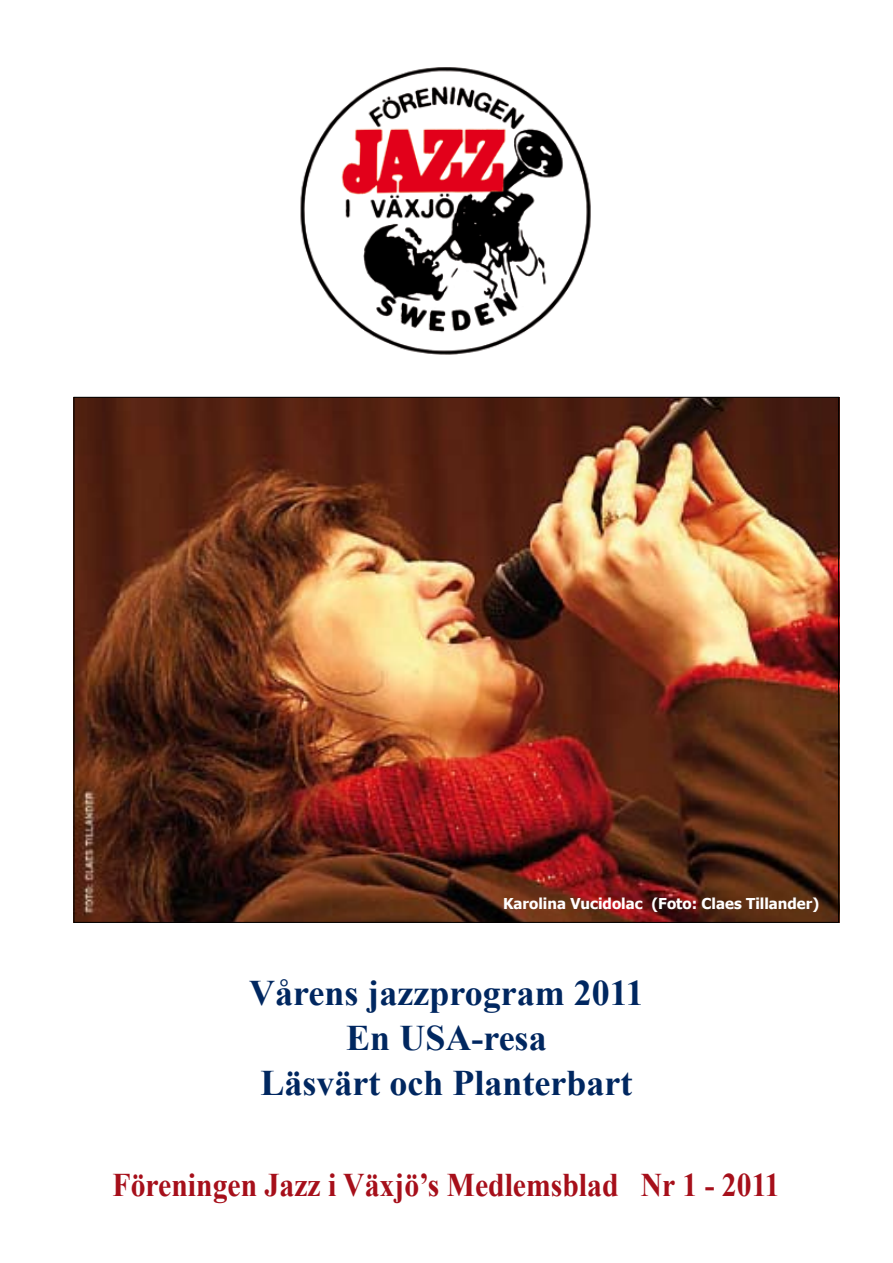
<style>
.page{position:relative;width:893px;height:1263px;background:#fff}
.page>*{position:absolute;margin:0;border:0;box-sizing:border-box;transform-origin:0 0}
.t1{font:700 36px/45px "Times New Roman";color:#002760;text-align:center}
.t2{font:700 33px "Times New Roman";color:#a60f1a;scale:.9 1}
.t3{font:700 15px "Tahoma";color:#fff}
</style>
<div class="page">
<img style="left:76px;top:397px;width:764px;height:525px">
<img style="left:300px;top:67px;width:291px;height:288px">
<p class="t3" style="left:503px;top:893px;width:317px">Karolina Vucidolac (Foto: Claes Tillander)</p>
<p class="t1" style="left:249px;top:969px;width:396px">Vårens jazzprogram 2011<br>En USA-resa<br>Läsvärt och Planterbart</p>
<p class="t2" style="left:113px;top:1162px;width:743px">Föreningen Jazz i Växjö’s Medlemsblad Nr 1 - 2011</p>
</div>
